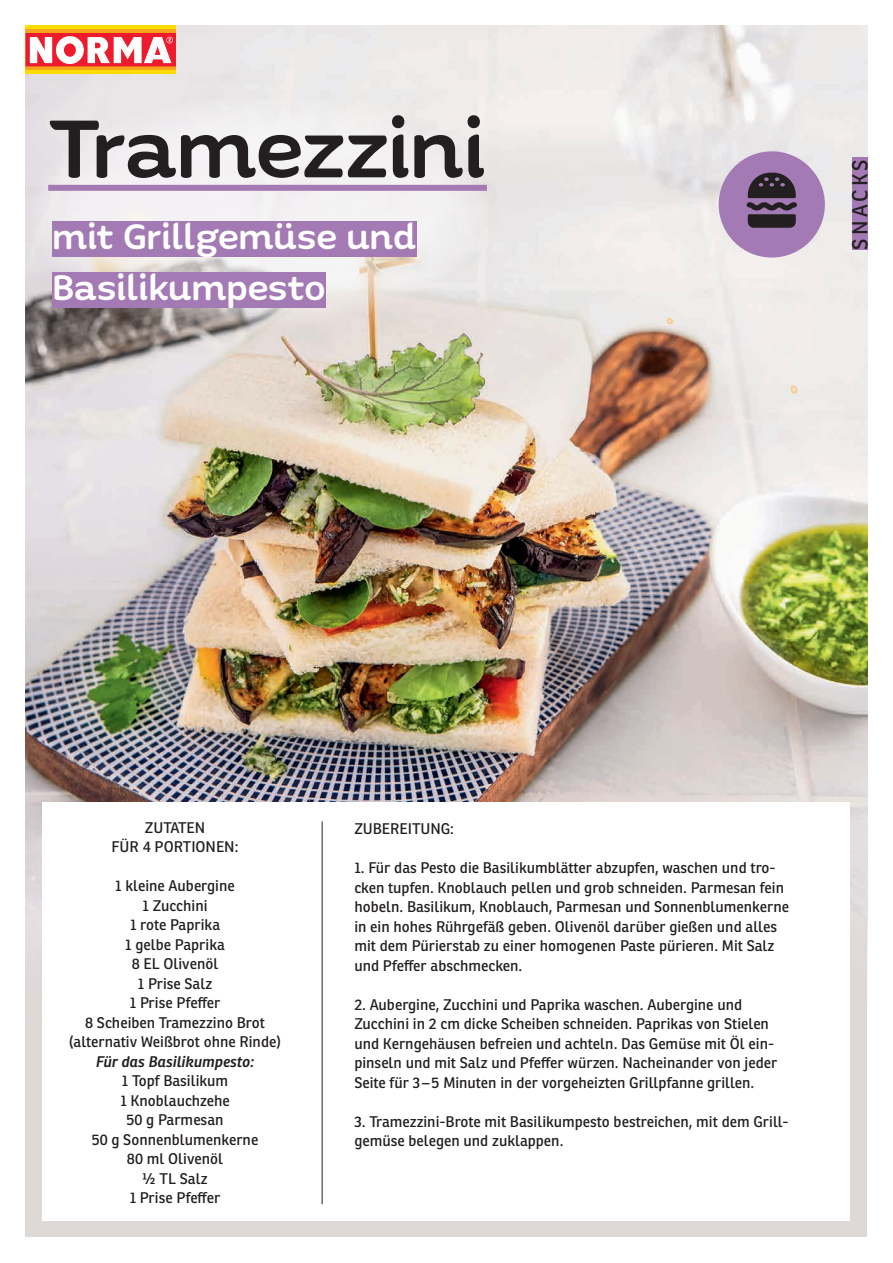
<style>
.page{position:relative;width:893px;height:1263px;background:#fff}
.page>*{position:absolute;margin:0;border:0;box-sizing:border-box;transform-origin:0 0}
.t1{font:500 90px "Quenda";letter-spacing:-.02em;color:#231f20}
.t2{font:500 39px/51.3px "Quenda";letter-spacing:-.01em;color:#fff}
.t3{font:21px "Ronnia";letter-spacing:.15em;color:#231f20}
.t4{font:15px/19.5px "Ronnia";color:#231f20;text-align:center}
.t5{font:italic 600 15px "Ronnia";color:#231f20}
</style>
<div class="page">
<div style="left:26px;top:26px;width:841px;height:1211px;background:#ded8d7"></div>
<img style="left:26px;top:26px;width:841px;height:1005px">
<div style="left:43px;top:801px;width:807px;height:419px;background:#fff"></div>
<svg style="left:26px;top:96px;width:467px;height:234px;background:#ece9e9"></svg>
<svg style="left:790px;top:385px;width:8px;height:9px"></svg>
<svg style="left:666px;top:318px;width:7px;height:6px"></svg>
<div style="left:48px;top:185px;width:439px;height:6px;background:#a47ab5"></div>
<div style="left:52px;top:221px;width:364px;height:36px;background:#a47ab5"></div>
<div style="left:52px;top:272px;width:274px;height:36px;background:#a47ab5"></div>
<hr style="left:322px;top:821px;width:1px;height:383px;background:#231f20">
<div style="left:719px;top:151px;width:106px;height:107px;background:#a47ab5;border-radius:50%"></div>
<div style="left:852px;top:157px;width:15px;height:93px;background:#a47ab5"></div>
<svg style="left:747px;top:173px;width:50px;height:55px"></svg>
<div style="left:26px;top:26px;width:150px;height:48px;background:#ffdc01"></div>
<div style="left:26px;top:29px;width:150px;height:41px;background:linear-gradient(to right,#f9a51b,#f9a51b)"></div>
<div style="left:26px;top:33px;width:150px;height:33px;background:#ee1b2d"></div>
<svg style="left:30px;top:36px;width:143px;height:28px"></svg>
<h1 class="t1" style="left:48px;top:95px;width:440px">Tramezzini</h1>
<h2 class="t2" style="left:52px;top:212px;width:366px">mit Grillgemüse und<br>Basilikumpesto</h2>
<h3 class="t3" style="left:847px;top:250px;width:92px;rotate:-90deg">SNACKS</h3>
<p class="t4" style="left:112px;top:817px;width:128px">ZUTATEN<br>FÜR 4 PORTIONEN:</p>
<p class="t4" style="left:69px;top:876px;width:214px">1 kleine Aubergine<br>1 Zucchini<br>1 rote Paprika<br>1 gelbe Paprika<br>8 EL Olivenöl<br>1 Prise Salz<br>1 Prise Pfeffer<br>8 Scheiben Tramezzino Brot (alternativ Weißbrot ohne Rinde)</p>
<p class="t5" style="left:96px;top:1052px;width:160px">Für das Basilikumpesto:</p>
<p class="t4" style="left:92px;top:1071px;width:168px">1 Topf Basilikum<br>1 Knoblauchzehe<br>50 g Parmesan<br>50 g Sonnenblumenkerne<br>80 ml Olivenöl<br>½ TL Salz<br>1 Prise Pfeffer</p>
<p class="t4" style="left:354px;top:819px;width:101px">ZUBEREITUNG:</p>
<p class="t4" style="left:354px;top:858px;width:436px;text-align:left">1. Für das Pesto die Basilikumblätter abzupfen, waschen und tro&shy;cken tupfen. Knoblauch pellen und grob schneiden. Parmesan fein hobeln. Basilikum, Knoblauch, Parmesan und Sonnenblumenkerne in ein hohes Rührgefäß geben. Olivenöl darüber gießen und alles mit dem Pürierstab zu einer homogenen Paste pürieren. Mit Salz und Pfeffer abschmecken.</p>
<p class="t4" style="left:354px;top:994px;width:425px;text-align:left">2. Aubergine, Zucchini und Paprika waschen. Aubergine und Zucchini in 2 cm dicke Scheiben schneiden. Paprikas von Stielen und Kerngehäusen befreien und achteln. Das Gemüse mit Öl ein&shy;pinseln und mit Salz und Pfeffer würzen. Nacheinander von jeder Seite für 3–5 Minuten in der vorgeheizten Grillpfanne grillen.</p>
<p class="t4" style="left:354px;top:1111px;width:436px;text-align:left">3. Tramezzini-Brote mit Basilikumpesto bestreichen, mit dem Grill&shy;gemüse belegen und zuklappen.</p>
</div>
